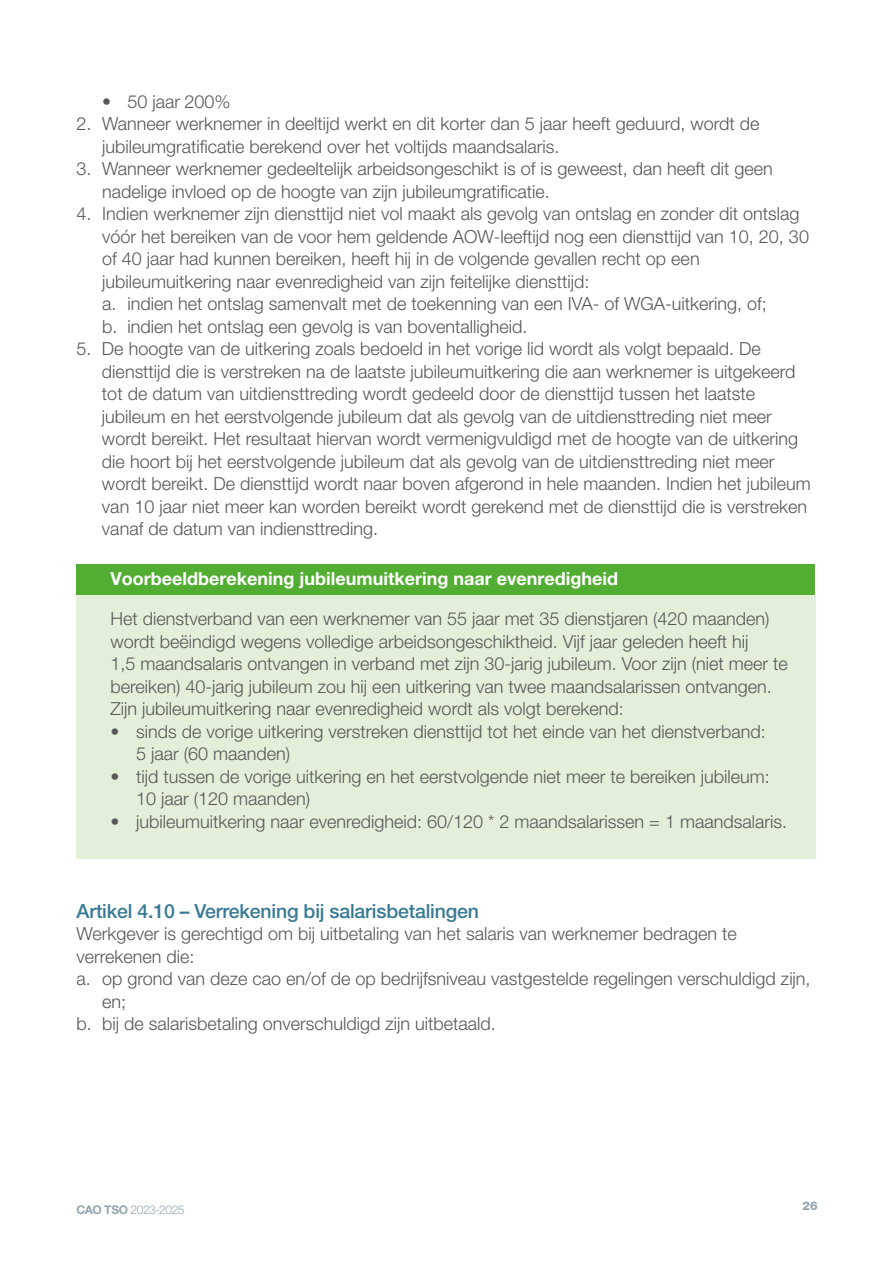
<style>
.page{position:relative;width:893px;height:1263px;background:#fff}
.page>*{position:absolute;margin:0;border:0;box-sizing:border-box;transform-origin:0 0}
.t1{font:500 19.5px "Helvetica Neue LT Pro";letter-spacing:-.01em;color:#397a94}
.t2{font:300 18px/22.5px "Helvetica Neue LT Pro";color:#575756}
.t3{font:700 18px "Helvetica Neue LT Pro";color:#fff}
.t4{font:300 12px "Helvetica Neue LT Pro";letter-spacing:-.04em;color:#95a6b0}
.t5{font:800 12px "Helvetica Neue LT Pro";color:#95a6b0}
.s1{font-weight:700}
</style>
<div class="page">
<div style="left:77px;top:564px;width:739px;height:31px;background:#52ae32"></div>
<div style="left:77px;top:595px;width:739px;height:264px;background:#e4efda"></div>
<hr style="left:815px;top:564px;width:1px;height:31px;background:#fff">
<p class="t2" style="left:102px;top:90px;width:130px">• 50 jaar 200%</p>
<p class="t2" style="left:102px;top:112px;width:659px;text-indent:-26px">2. Wanneer werknemer in deeltijd werkt en dit korter dan 5 jaar heeft geduurd, wordt de jubileumgratificatie berekend over het voltijds maandsalaris.</p>
<p class="t2" style="left:102px;top:157px;width:672px;text-indent:-26px">3. Wanneer werknemer gedeeltelijk arbeidsongeschikt is of is geweest, dan heeft dit geen nadelige invloed op de hoogte van zijn jubileumgratificatie.</p>
<p class="t2" style="left:102px;top:202px;width:708px;text-indent:-25px">4. Indien werknemer zijn diensttijd niet vol maakt als gevolg van ontslag en zonder dit ontslag vóór het bereiken van de voor hem geldende AOW-leeftijd nog een diensttijd van 10, 20, 30 of 40 jaar had kunnen bereiken, heeft hij in de volgende gevallen recht op een jubileumuitkering naar evenredigheid van zijn feitelijke diensttijd:<br>a. indien het ontslag samenvalt met de toekenning van een IVA- of WGA-uitkering, of;<br>b. indien het ontslag een gevolg is van boventalligheid.</p>
<p class="t2" style="left:102px;top:337px;width:710px;text-indent:-26px">5. De hoogte van de uitkering zoals bedoeld in het vorige lid wordt als volgt bepaald. De diensttijd die is verstreken na de laatste jubileumuitkering die aan werknemer is uitgekeerd tot de datum van uitdiensttreding wordt gedeeld door de diensttijd tussen het laatste jubileum en het eerstvolgende jubileum dat als gevolg van de uitdiensttreding niet meer wordt bereikt. Het resultaat hiervan wordt vermenigvuldigd met de hoogte van de uitkering die hoort bij het eerstvolgende jubileum dat als gevolg van de uitdiensttreding niet meer wordt bereikt. De diensttijd wordt naar boven afgerond in hele maanden. Indien het jubileum van 10 jaar niet meer kan worden bereikt wordt gerekend met de diensttijd die is verstreken vanaf de datum van indiensttreding.</p>
<p class="t3" style="left:111px;top:567px;width:509px">Voorbeeldberekening jubileumuitkering naar evenredigheid</p>
<p class="t2" style="left:111px;top:607px;width:679px">Het dienstverband van een werknemer van 55 jaar met 35 dienstjaren (420 maanden) wordt beëindigd wegens volledige arbeidsongeschiktheid. Vijf jaar geleden heeft hij<br>1,5 maandsalaris ontvangen in verband met zijn 30-jarig jubileum. Voor zijn (niet meer te bereiken) 40-jarig jubileum zou hij een uitkering van twee maandsalarissen ontvangen.<br>Zijn jubileumuitkering naar evenredigheid wordt als volgt berekend:</p>
<p class="t2" style="left:136px;top:720px;width:631px;text-indent:-26px">• sinds de vorige uitkering verstreken diensttijd tot het einde van het dienstverband:<br>5 jaar (60 maanden)</p>
<p class="t2" style="left:136px;top:765px;width:635px;text-indent:-26px">• tijd tussen de vorige uitkering en het eerstvolgende niet meer te bereiken jubileum:<br>10 jaar (120 maanden)</p>
<p class="t2" style="left:111px;top:810px;width:678px">• jubileumuitkering naar evenredigheid: 60/120 * 2 maandsalarissen = 1 maandsalaris.</p>
<p class="t1" style="left:77px;top:899px;width:404px">Artikel 4.10 – Verrekening bij salarisbetalingen</p>
<p class="t2" style="left:77px;top:922px;width:662px">Werkgever is gerechtigd om bij uitbetaling van het salaris van werknemer bedragen te</p>
<p class="t2" style="left:77px;top:945px;width:120px">verrekenen die:</p>
<p class="t2" style="left:77px;top:967px;width:736px">a. op grond van deze cao en/of de op bedrijfsniveau vastgestelde regelingen verschuldigd zijn,</p>
<p class="t2" style="left:102px;top:990px;width:26px">en;</p>
<p class="t2" style="left:77px;top:1012px;width:421px">b. bij de salarisbetaling onverschuldigd zijn uitbetaald.</p>
<p class="t4" style="left:77px;top:1202px;width:109px"><span class="s1">CAO TSO</span> 2023-2025</p>
<p class="t5" style="left:802px;top:1199px;width:17px">26</p>
</div>
